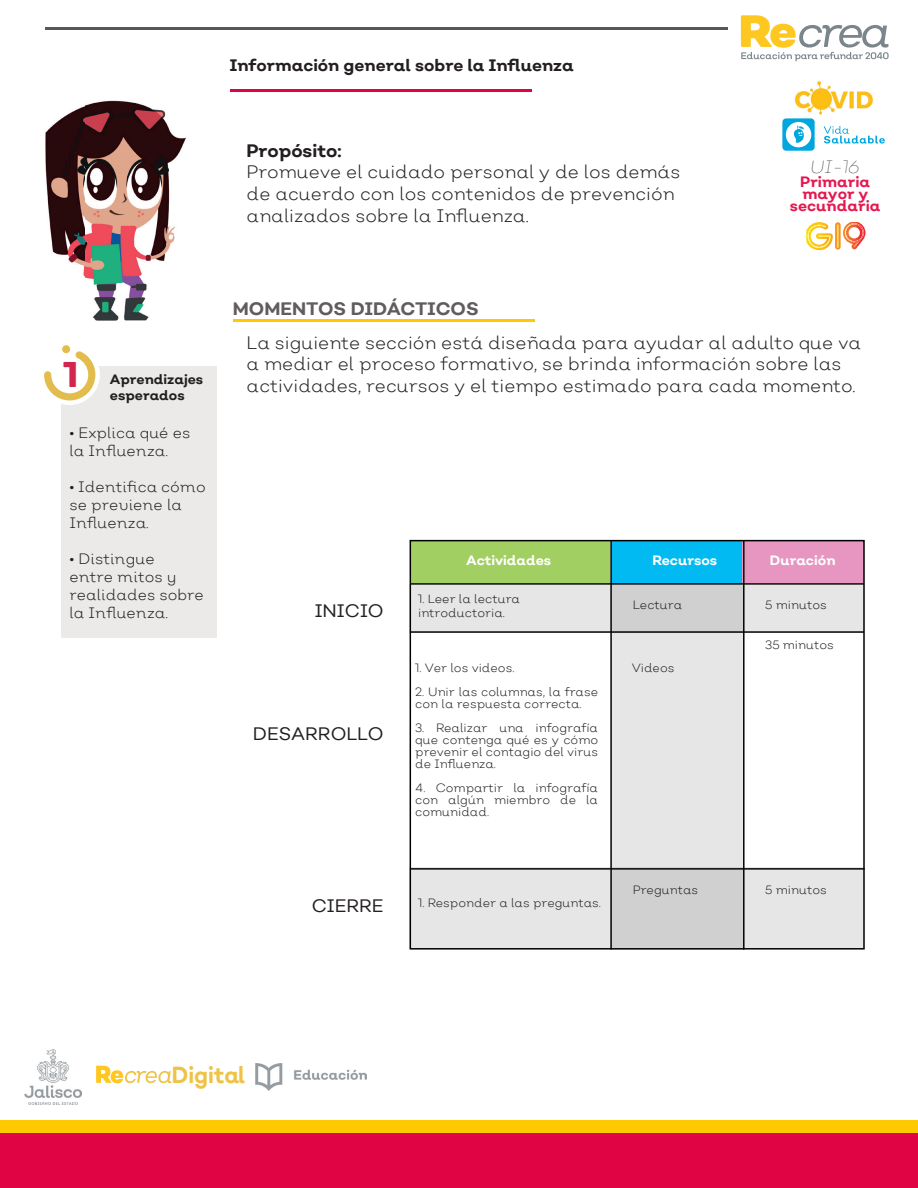
<style>
.page{position:relative;width:918px;height:1188px;background:#fff}
.page>*{position:absolute;margin:0;border:0;box-sizing:border-box;transform-origin:0 0}
.t1{font:800 35.25px "Nutmeg";color:#d1264e}
.t2{font:700 23.25px "Nutmeg";color:#eec348;scale:.91 1}
.t3{font:300 18px/21.6px "Nutmeg";color:#231f20}
.t4{font:18px "Nutmeg";color:#231f20}
.t5{font:700 18px "Nutmeg";color:#615c5d}
.t6{font:700 18px "Nutmeg";color:#231f20}
.t7{font:italic 100 18px "Nutmeg";color:#231f20}
.t8{font:700 16.5px "Nutmeg";color:#231f20}
.t9{font:300 15px/18px "Nutmeg Headline";color:#231f20}
.t10{font:700 15px/12px "Nutmeg";color:#e5184f;text-align:center}
.t11{font:700 13.5px "Nutmeg";color:#fff}
.t12{font:700 13.5px/16.2px "Nutmeg";color:#231f20}
.t13{font:300 12px/12px "Nutmeg";color:#231f20}
</style>
<div class="page">
<hr style="left:45px;top:28px;width:683px;height:2px;background:#231f20">
<svg style="left:741px;top:15px;width:148px;height:46px"></svg>
<img style="left:794px;top:81px;width:79px;height:34px">
<div style="left:0;top:1133px;width:918px;height:55px;background:#e00444"></div>
<div style="left:0;top:1120px;width:918px;height:13px;background:#fec900"></div>
<img style="left:25px;top:1050px;width:57px;height:54px">
<svg style="left:96px;top:1066px;width:75px;height:17px"></svg>
<img style="left:256px;top:1063px;width:110px;height:28px">
<svg style="left:806px;top:222px;width:60px;height:28px"></svg>
<img style="left:845px;top:223px;width:19px;height:24px">
<div style="left:782px;top:118px;width:33px;height:33px;background:#00a6de;border-radius:4px"></div>
<div style="left:786px;top:122px;width:25px;height:25px;background:#fff;border-radius:50%"></div>
<svg style="left:824px;top:126px;width:61px;height:18px"></svg>
<svg style="left:793px;top:126px;width:11px;height:17px"></svg>
<img style="left:45px;top:100px;width:141px;height:221px">
<div style="left:611px;top:583px;width:133px;height:367px;background:#e6e6e6"></div>
<svg style="left:409px;top:867px;width:453px;height:82px;background:#dedede"></svg>
<hr style="left:233px;top:319px;width:302px;height:3px;background:#fec900">
<svg style="left:413px;top:543px;width:330px;height:40px;background:#62c69a"></svg>
<div style="left:743px;top:541px;width:121px;height:42px;background:#e696c1"></div>
<div style="left:410px;top:540px;width:455px;height:410px;border:2px solid #000"></div>
<hr style="left:610px;top:541px;width:2px;height:409px;background:#040503">
<hr style="left:743px;top:541px;width:2px;height:409px;background:#040503">
<hr style="left:410px;top:583px;width:454px;height:2px;background:#040503">
<hr style="left:410px;top:868px;width:455px;height:2px;background:#040503">
<svg style="left:410px;top:584px;width:454px;height:49px;background:#d3d3d3"></svg>
<hr style="left:230px;top:89px;width:302px;height:3px;background:#e00444">
<div style="left:61px;top:366px;width:156px;height:271px;background:#ebeae9"></div>
<div style="left:39px;top:344px;width:61px;height:61px;background:#fff;border-radius:50%"></div>
<svg style="left:44px;top:345px;width:51px;height:55px"></svg>
<p class="t8" style="left:230px;top:54px;width:345px">Información general sobre la Influenza</p>
<p class="t6" style="left:247px;top:139px;width:96px">Propósito:</p>
<p class="t3" style="left:247px;top:161px;width:435px">Promueve el cuidado personal y de los demás de acuerdo con los contenidos de prevención analizados sobre la Influenza.</p>
<h3 class="t7" style="left:809px;top:156px;width:51px">UI-16</h3>
<p class="t10" style="left:790px;top:176px;width:92px">Primaria mayor y secundaria</p>
<h1 class="t1" style="left:63px;top:352px;width:17px">1</h1>
<p class="t9" style="left:70px;top:423px;width:122px">• Explica qué es la Influenza.</p>
<p class="t9" style="left:70px;top:477px;width:138px">• Identifica cómo se previene la<br>Influenza.</p>
<p class="t9" style="left:70px;top:549px;width:136px">• Distingue<br>entre mitos y realidades sobre la Influenza.</p>
<p class="t12" style="left:110px;top:371px;width:95px">Aprendizajes esperados</p>
<p class="t5" style="left:233px;top:297px;width:247px">MOMENTOS DIDÁCTICOS</p>
<p class="t3" style="left:247px;top:331px;width:616px">La siguiente sección está diseñada para ayudar al adulto que va a mediar el proceso formativo, se brinda información sobre las actividades, recursos y el tiempo estimado para cada momento.</p>
<p class="t4" style="left:315px;top:599px;width:70px">INICIO</p>
<p class="t4" style="left:253px;top:723px;width:132px">DESARROLLO</p>
<p class="t4" style="left:312px;top:894px;width:74px">CIERRE</p>
<p class="t11" style="left:466px;top:551px;width:87px">Actividades</p>
<p class="t11" style="left:652px;top:551px;width:67px">Recursos</p>
<p class="t11" style="left:770px;top:551px;width:67px">Duración</p>
<p class="t13" style="left:418px;top:591px;width:103px;line-height:14.4px">1. Leer la lectura introductoria.</p>
<p class="t13" style="left:415px;top:661px;width:101px">1. Ver los videos.</p>
<p class="t13" style="left:415px;top:685px;width:184px">2. Unir las columnas, la frase con la respuesta correcta.</p>
<p class="t13" style="left:415px;top:721px;width:184px;text-align:justify">3. Realizar una infografía que contenga qué es y cómo prevenir el contagio del virus de Influenza.</p>
<p class="t13" style="left:415px;top:781px;width:184px;text-align:justify">4. Compartir la infografía con algún miembro de la comunidad.</p>
<p class="t13" style="left:418px;top:897px;width:184px">1. Responder a las preguntas.</p>
<p class="t13" style="left:633px;top:599px;width:51px">Lectura</p>
<p class="t13" style="left:632px;top:661px;width:44px">Videos</p>
<p class="t13" style="left:633px;top:884px;width:67px">Preguntas</p>
<p class="t13" style="left:765px;top:599px;width:63px">5 minutos</p>
<p class="t13" style="left:765px;top:639px;width:70px">35 minutos</p>
<p class="t13" style="left:765px;top:884px;width:63px">5 minutos</p>
<h2 class="t2" style="left:172px;top:1060px;width:82px">Digital</h2>
</div>
